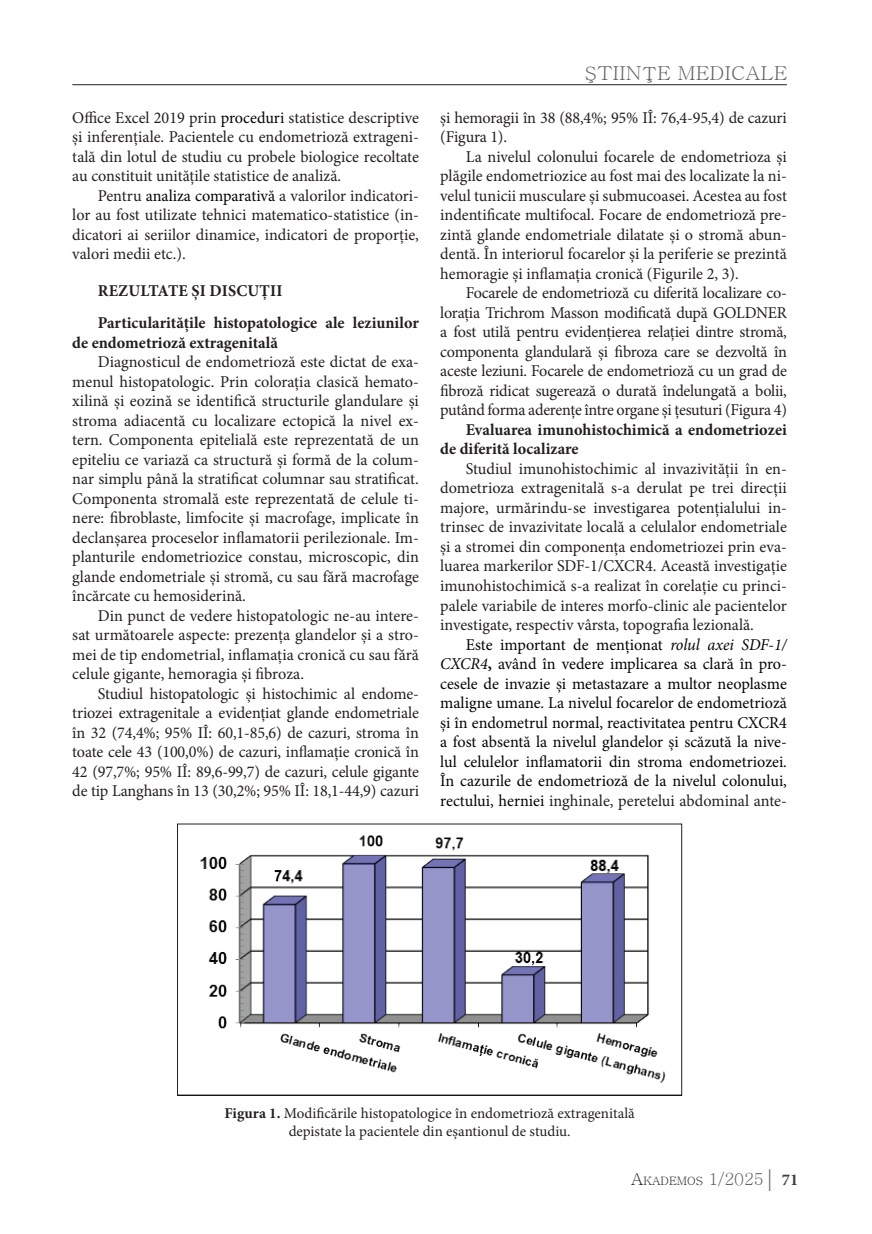
<style>
.page{position:relative;width:872px;height:1234px;background:#fff}
.page>*{position:absolute;margin:0;border:0;box-sizing:border-box;transform-origin:0 0}
.t1{font:19.2px "Batang";color:#636366;scale:1.06 1}
.t2{font:16.5px/19.5px "Minion Pro";letter-spacing:-.005em;color:#231f20;text-align:justify}
.t3{font:16.5px/19.5px "Minion Pro";color:#040503;text-align:justify}
.t4{font:700 16.5px/32.2px "Minion Pro";color:#231f20}
.t5{font:15px/18px "Minion Pro";color:#231f20;text-align:center}
.t6{font:11.55px "Batang";color:#231f20}
.s1{color:#040503}
.s2{font-style:italic}
.s3{font-weight:700}
.s4{color:#231f20}
.s5{font-size:16.5px}
.s6{font-size:16.5px;color:#636366}
.s7{font-family:"Garamond";font-size:24px;color:#636366}
.s8{font-family:"Minion Pro";font-weight:700;font-size:16.5px;color:#3e3e3f}
</style>
<div class="page">
<hr style="left:72px;top:84px;width:715px;height:1px;background:#231f20">
<img style="left:200px;top:835px;width:466px;height:248px">
<div style="left:177px;top:823px;width:505px;height:271px;border:1px solid #231f20"></div>
<p class="t2" style="left:72px;top:108px;width:348px">Office Excel 2019 prin <span class="s1">proceduri</span> statistice descriptive și inferențiale. Pacientele cu endometrioză extrageni&shy;tală din lotul de studiu cu probele biologice recoltate au constituit unitățile statistice de analiză.</p>
<p class="t2" style="left:72px;top:186px;width:348px;text-indent:26px">Pentru <span class="s1">analiza comparativă</span> a valorilor indicatori&shy;lor au fost utilizate tehnici matematico-statistice (in&shy;dicatori ai seriilor dinamice, indicatori de proporție, valori medii etc.).</p>
<p class="t4" style="left:98px;top:274px;width:323px">REZULTATE ȘI DISCUȚII<br>Particularitățile histopatologice ale leziunilor</p>
<p class="t4" style="left:72px;top:326px;width:207px">de endometrioză extragenitală</p>
<p class="t2" style="left:72px;top:352px;width:348px;text-indent:26px">Diagnosticul de endometrioză este dictat de exa&shy;menul histopatologic. Prin colorația clasică hemato&shy;xilină și eozină se identifică structurile glandulare și stroma adiacentă cu localizare ectopică la nivel ex&shy;tern. Componenta epitelială este reprezentată de un epiteliu ce variază ca structură și formă de la colum&shy;nar simplu până la stratificat columnar sau stratificat.<br>Componenta stromală este reprezentată de celule ti&shy;nere: fibroblaste, limfocite și macrofage, implicate în declanșarea proceselor inflamatorii perilezionale. Im&shy;planturile endometriozice constau, microscopic, din glande endometriale și stromă, cu sau fără macrofage încărcate cu hemosiderină.</p>
<p class="t2" style="left:72px;top:605px;width:348px;text-indent:26px">Din punct de vedere histopatologic ne-au intere&shy;sat următoarele aspecte: prezența glandelor și a stro&shy;mei de tip endometrial, inflamația cronică cu sau fără celule gigante, hemoragia și fibroza.</p>
<p class="t2" style="left:72px;top:683px;width:348px;text-indent:26px">Studiul histopatologic și histochimic al endome&shy;triozei extragenitale a evidențiat glande endometriale în 32 (74,4%; 95% IÎ: 60,1-85,6) de cazuri, stroma în toate cele 43 (100,0%) de cazuri, inflamație cronică în 42 (97,7%; 95% IÎ: 89,6-99,7) de cazuri, celule gigante de tip Langhans în 13 (30,2%; 95% IÎ: 18,1-44,9) cazuri</p>
<p class="t1" style="left:584px;top:64px;width:193px">ŞTIINŢE MEDICALE</p>
<p class="t2" style="left:440px;top:108px;width:348px">și hemoragii în 38 (88,4%; 95% IÎ: 76,4-95,4) de cazuri (Figura 1).</p>
<p class="t2" style="left:440px;top:147px;width:348px;text-indent:26px">La nivelul colonului focarele de endometrioza și plăgile endometriozice au fost mai des localizate la ni&shy;velul tunicii musculare și submucoasei. Acestea au fost indentificate multifocal. Focare de endometrioză pre&shy;zintă glande endometriale dilatate și o stromă abun&shy;dentă. În interiorul focarelor și la periferie se prezintă hemoragie și inflamația cronică (Figurile 2, 3).</p>
<p class="t2" style="left:440px;top:283px;width:348px;text-indent:26px">Focarele de endometrioză cu diferită localizare co&shy;lorația Trichrom Masson modificată după GOLDNER a fost utilă pentru evidențierea relației dintre stromă, componenta glandulară și fibroza care se dezvoltă în aceste leziuni. Focarele de endometrioză cu un grad de fibroză ridicat sugerează o durată îndelungată a bolii, putând forma aderențe între organe și țesuturi (Figura 4)</p>
<p class="t4" style="left:440px;top:419px;width:348px;line-height:19.5px;text-indent:26px">Evaluarea imunohistochimică a endometriozei de diferită localizare</p>
<p class="t2" style="left:440px;top:459px;width:348px;text-indent:26px">Studiul imunohistochimic al invazivității în en&shy;dometrioza extragenitală s-a derulat pe trei direcții majore, urmărindu-se investigarea potențialului in&shy;trinsec de invazivitate locală a celulalor endometriale și a stromei din componența endometriozei prin eva&shy;luarea markerilor SDF-1/CXCR4. Această investigație imunohistochimică s-a realizat în corelație cu princi&shy;palele variabile de interes morfo-clinic ale pacientelor investigate, respectiv vârsta, topografia lezională.</p>
<p class="t3" style="left:440px;top:634px;width:348px;text-indent:26px">Este important de menționat <span class="s2">rolul axei SDF-1/ CXCR4</span><span class="s3">,</span> având în vedere implicarea sa clară în pro&shy;cesele de invazie și metastazare a multor neoplasme maligne umane. La nivelul focarelor de endometrioză și în endometrul normal, reactivitatea pentru CXCR4 a fost absentă la nivelul glandelor și scăzută la nive&shy;lul celulelor inflamatorii din stroma endometriozei.<br>În cazurile de endometrioză de la nivelul colonului, rectului, herniei <span class="s4">inghinale, peretelui abdominal ante-</span></p>
<p class="t5" style="left:224px;top:1104px;width:412px"><span class="s3">Figura 1.</span> Modificările histopatologice în endometrioză extragenitală depistate la pacientele din eșantionul de studiu.</p>
<p class="t6" style="left:631px;top:1175px;width:168px"><span class="s5">A</span>KADEMOS <span class="s6">1/2025</span><span class="s7">|</span> <span class="s8">71</span></p>
</div>
